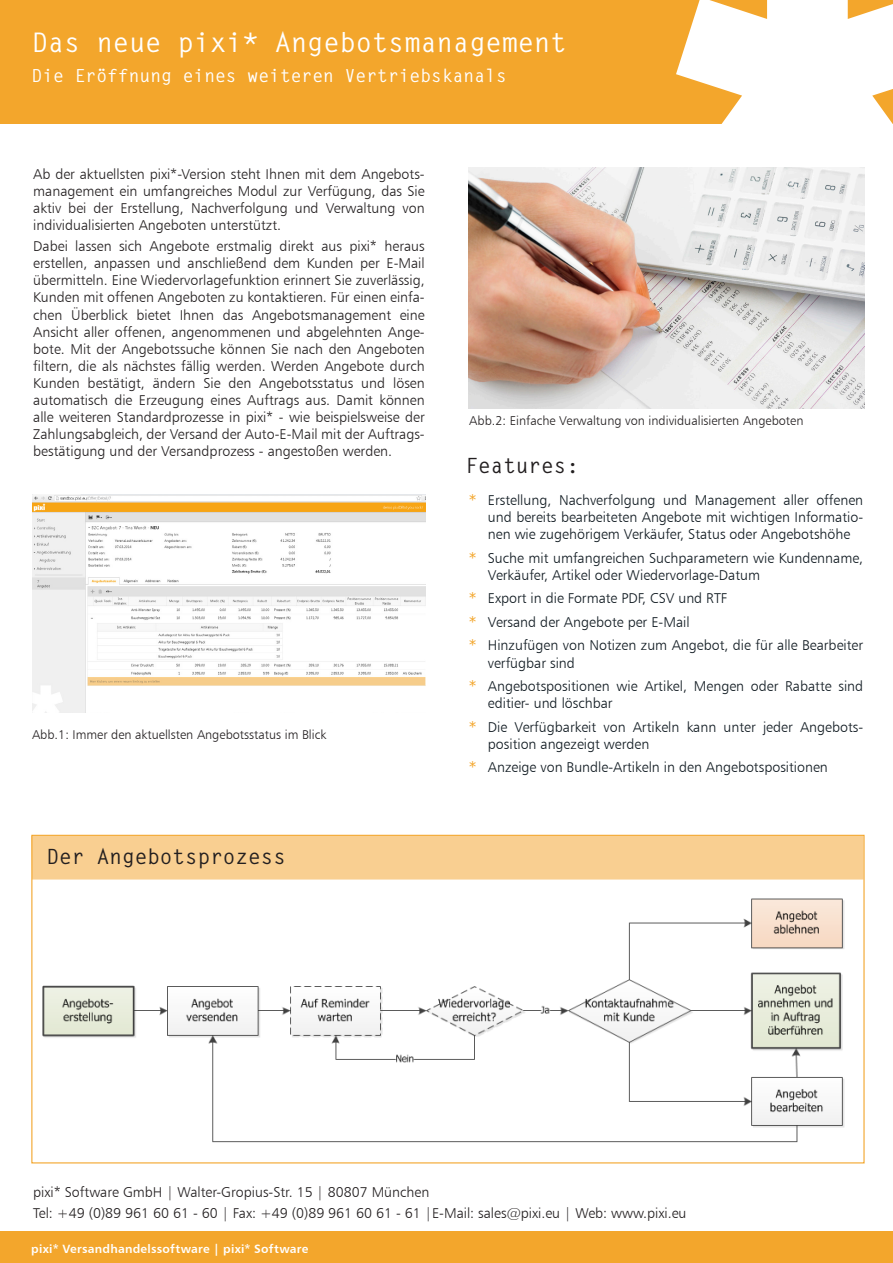
<style>
.page{position:relative;width:893px;height:1263px;background:#fff}
.page>*{position:absolute;margin:0;border:0;box-sizing:border-box;transform-origin:0 0}
.Überschrift_1{font:700 27px "Letter Gothic Std";color:#fff}
.Überschrift_Text{font:700 21px "Letter Gothic Std";color:#231f20}
.Überschrift_1-2{font:700 18px "Letter Gothic Std";color:#fff}
.Text{font:14.25px/17.1px "Humanist 777 BT Light B";color:#231f20;text-align:justify}
.t1{font:14.25px/17.1px "Humanist 777 BT Light B";color:#101a21}
.Text-2{font:12.75px "Humanist 777 BT Light B";color:#231f20}
.Copytext_Tabelle{font:12px "Humanist 777 BT Bold B";letter-spacing:.02em;color:#fff}
.s1{font-family:"Tahoma";color:#f3a62c}
</style>
<div class="page">
<div style="left:0;top:1231px;width:893px;height:32px;background:#f3a62c"></div>
<div style="left:0;top:0;width:893px;height:123px;background:#f3a62c"></div>
<svg style="left:676px;top:0;width:217px;height:168px"></svg>
<img style="left:37px;top:879px;width:822px;height:264px">
<img style="left:468px;top:168px;width:397px;height:240px">
<div style="left:33px;top:837px;width:830px;height:42px;background:#f9cf91"></div>
<img style="left:32px;top:494px;width:394px;height:219px">
<p class="Überschrift_1" style="left:32px;top:26px;width:536px">Das neue pixi* Angebotsmanagement</p>
<p class="Überschrift_1-2" style="left:32px;top:64px;width:477px">Die Eröffnung eines weiteren Vertriebskanals</p>
<p class="Text" style="left:33px;top:165px;width:393px">Ab der aktuellsten pixi*-Version steht Ihnen mit dem Angebots&shy;management ein umfangreiches Modul zur Verfügung, das Sie aktiv bei der Erstellung, Nachverfolgung und Verwaltung von individualisierten Angeboten unterstützt.</p>
<p class="Text" style="left:33px;top:237px;width:393px">Dabei lassen sich Angebote erstmalig direkt aus pixi* heraus erstellen, anpassen und anschließend dem Kunden per E-Mail übermitteln. Eine Wiedervorlagefunktion erinnert Sie zuverlässig, Kunden mit offenen Angeboten zu kontaktieren. Für einen einfa&shy;chen Überblick bietet Ihnen das Angebotsmanagement eine Ansicht aller offenen, angenommenen und abgelehnten Ange&shy;bote. Mit der Angebotssuche können Sie nach den Angeboten filtern, die als nächstes fällig werden. Werden Angebote durch Kunden bestätigt, ändern Sie den Angebotsstatus und lösen automatisch die Erzeugung eines Auftrags aus. Damit können alle weiteren Standardprozesse in pixi* - wie beispielsweise der Zahlungsabgleich, der Versand der Auto-E-Mail mit der Auftrags&shy;bestätigung und der Versandprozess - angestoßen werden.</p>
<p class="Text-2" style="left:32px;top:727px;width:296px">Abb.1: Immer den aktuellsten Angebotsstatus im Blick</p>
<p class="Überschrift_Text" style="left:47px;top:844px;width:241px">Der Angebotsprozess</p>
<p class="Text-2" style="left:469px;top:413px;width:336px">Abb.2: Einfache Verwaltung von individualisierten Angeboten</p>
<p class="Überschrift_Text" style="left:466px;top:453px;width:115px">Features:</p>
<p class="t1" style="left:488px;top:491px;width:377px;text-align:justify;text-indent:-19px"><span class="s1">*</span> Erstellung, Nachverfolgung und Management aller offenen und bereits bearbeiteten Angebote mit wichtigen Informatio&shy;nen wie zugehörigem Verkäufer, Status oder Angebotshöhe</p>
<p class="t1" style="left:488px;top:549px;width:377px;text-indent:-19px"><span class="s1">*</span> Suche mit umfangreichen Suchparametern wie Kundenname,<br>Verkäufer, Artikel oder Wiedervorlage-Datum</p>
<p class="t1" style="left:469px;top:590px;width:260px"><span class="s1">*</span> Export in die Formate PDF, CSV und RTF</p>
<p class="t1" style="left:469px;top:613px;width:222px"><span class="s1">*</span> Versand der Angebote per E-Mail</p>
<p class="t1" style="left:488px;top:637px;width:377px;text-indent:-19px"><span class="s1">*</span> Hinzufügen von Notizen zum Angebot, die für alle Bearbeiter verfügbar sind</p>
<p class="t1" style="left:488px;top:677px;width:377px;text-indent:-19px"><span class="s1">*</span> Angebotspositionen wie Artikel, Mengen oder Rabatte sind editier- und löschbar</p>
<p class="t1" style="left:488px;top:718px;width:377px;text-indent:-19px"><span class="s1">*</span> Die Verfügbarkeit von Artikeln kann unter jeder Angebots&shy;position angezeigt werden</p>
<p class="t1" style="left:469px;top:758px;width:361px"><span class="s1">*</span> Anzeige von Bundle-Artikeln in den Angebotspositionen</p>
<p class="Text" style="left:33px;top:1183px;width:398px">pixi* Software GmbH | Walter-Gropius-Str. 15 | 80807 München</p>
<p class="Text" style="left:33px;top:1204px;width:655px">Tel: +49 (0)89 961 60 61 - 60 | Fax: +49 (0)89 961 60 61 - 61 |E-Mail: sales@pixi.eu | Web: www.pixi.eu</p>
<p class="Copytext_Tabelle" style="left:31px;top:1241px;width:279px">pixi* Versandhandelssoftware | pixi* Software</p>
</div>
